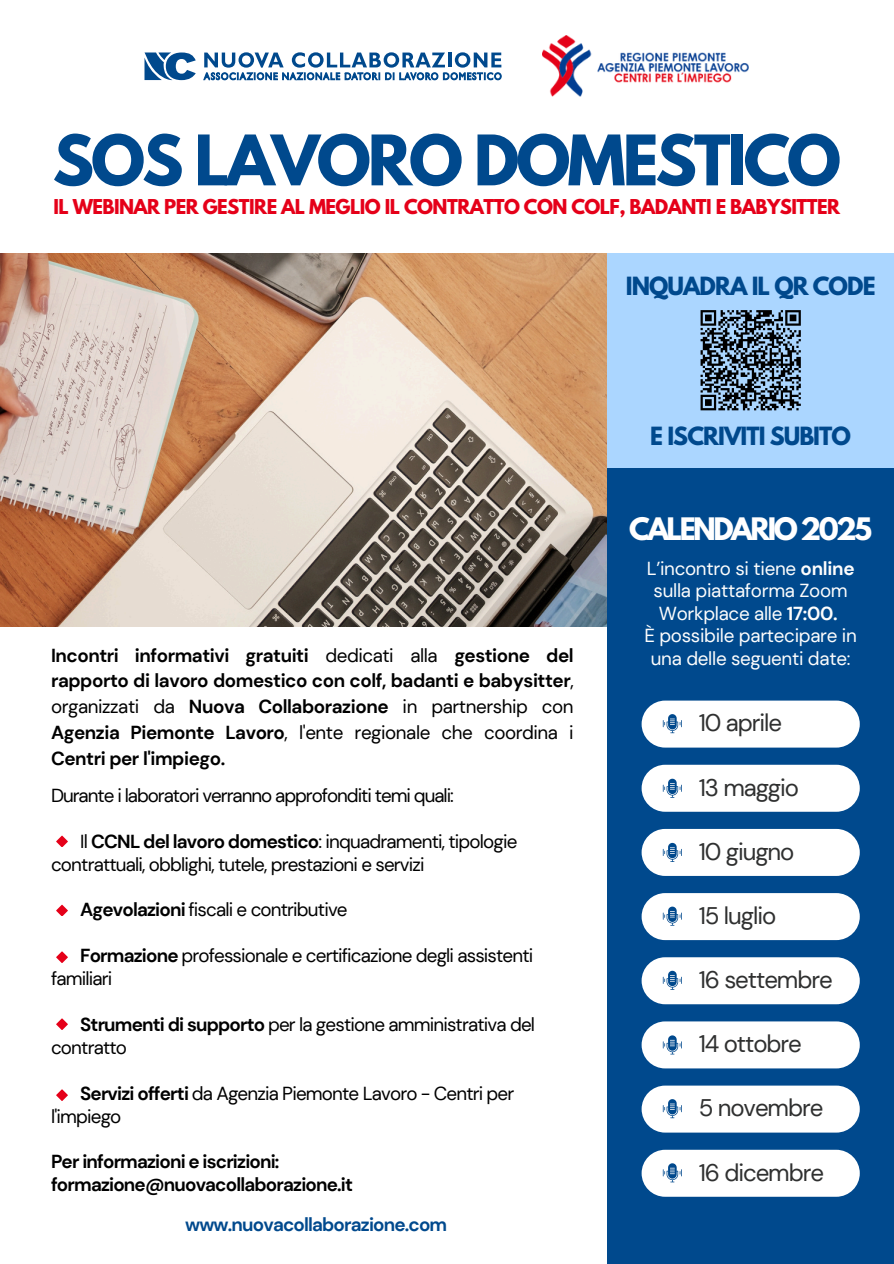
<style>
.page{position:relative;width:894px;height:1264px;background:#fff}
.page>*{position:absolute;margin:0;border:0;box-sizing:border-box;transform-origin:0 0}
.t1{font:700 61.65px "League Spartan";letter-spacing:-.05em;color:#00498d}
.t2{font:700 27.45px "League Spartan";letter-spacing:-.09em;color:#fff}
.t3{font:24px "DM Sans";letter-spacing:-.045em;color:#2f3030}
.t4{font:700 22.2px "League Spartan";letter-spacing:-.04em;color:#00498d}
.t5{font:18.75px/23px "DM Sans";letter-spacing:-.045em;color:#000}
.t6{font:700 18.75px/25.8px "DM Sans";letter-spacing:-.045em;color:#000}
.t7{font:18.75px/22.5px "DM Sans";letter-spacing:-.015em;color:#fdfdfd;text-align:center}
.t8{font:700 18.75px "DM Sans";letter-spacing:-.045em;color:#00498d}
.t9{font:700 18.15px "League Spartan";letter-spacing:-.03em;color:#e50019}
.s1{font-weight:400}
.s2{font-weight:700}
</style>
<div class="page">
<img style="left:0;top:253px;width:607px;height:374px">
<div style="left:607px;top:456px;width:286px;height:807px;background:#00498d"></div>
<div style="left:607px;top:253px;width:286px;height:214px;background:#abd6ff"></div>
<div style="left:641px;top:700px;width:218px;height:47px;background:#fff;border-radius:23px"></div>
<div style="left:641px;top:764px;width:218px;height:47px;background:#fff;border-radius:23px"></div>
<div style="left:641px;top:829px;width:218px;height:47px;background:#fff;border-radius:23px"></div>
<div style="left:641px;top:893px;width:218px;height:47px;background:#fff;border-radius:23px"></div>
<div style="left:641px;top:957px;width:218px;height:47px;background:#fff;border-radius:23px"></div>
<div style="left:641px;top:1021px;width:218px;height:47px;background:#fff;border-radius:23px"></div>
<div style="left:641px;top:1085px;width:218px;height:47px;background:#fff;border-radius:23px"></div>
<div style="left:641px;top:1149px;width:218px;height:47px;background:#fff;border-radius:23px"></div>
<svg style="left:700px;top:310px;width:101px;height:101px"></svg>
<img style="left:542px;top:35px;width:206px;height:61px">
<svg style="left:203px;top:52px;width:298px;height:28px"></svg>
<svg style="left:144px;top:52px;width:52px;height:28px"></svg>
<svg style="left:56px;top:835px;width:11px;height:11px"></svg>
<svg style="left:56px;top:904px;width:11px;height:12px"></svg>
<svg style="left:56px;top:951px;width:11px;height:11px"></svg>
<svg style="left:56px;top:1018px;width:11px;height:11px"></svg>
<svg style="left:56px;top:1089px;width:11px;height:11px"></svg>
<svg style="left:662px;top:714px;width:20px;height:19px"></svg>
<svg style="left:662px;top:778px;width:20px;height:19px"></svg>
<svg style="left:662px;top:842px;width:20px;height:20px"></svg>
<svg style="left:662px;top:906px;width:20px;height:19px"></svg>
<svg style="left:662px;top:970px;width:20px;height:19px"></svg>
<svg style="left:662px;top:1035px;width:20px;height:19px"></svg>
<svg style="left:662px;top:1099px;width:20px;height:19px"></svg>
<svg style="left:662px;top:1163px;width:20px;height:19px"></svg>
<h2 class="t1" style="left:53px;top:130px;width:789px">SOS LAVORO DOMESTICO</h2>
<p class="t9" style="left:53px;top:198px;width:788px">IL WEBINAR PER GESTIRE AL MEGLIO IL CONTRATTO CON COLF, BADANTI E BABYSITTER</p>
<p class="t4" style="left:625px;top:275px;width:251px">INQUADRA IL QR CODE</p>
<p class="t6" style="left:51px;top:642px;width:524px;text-align:justify">Incontri informativi gratuiti <span class="s1">dedicati alla</span> gestione del rapporto di lavoro domestico con colf, badanti e babysitter<span class="s1">, organizzati da</span> Nuova Collaborazione <span class="s1">in partnership con </span>Agenzia Piemonte Lavoro<span class="s1">, l'ente regionale che coordina i </span>Centri per l'impiego.</p>
<p class="t5" style="left:51px;top:784px;width:404px">Durante i laboratori verranno approfonditi temi quali:</p>
<p class="t5" style="left:51px;top:829px;width:468px;text-indent:29px">Il <span class="s2">CCNL del lavoro domestico</span>: inquadramenti, tipologie contrattuali, obblighi, tutele, prestazioni e servizi</p>
<p class="t5" style="left:80px;top:898px;width:269px"><span class="s2">Agevolazioni</span> fiscali e contributive</p>
<p class="t5" style="left:51px;top:944px;width:483px;text-indent:29px"><span class="s2">Formazione</span> professionale e certificazione degli assistenti familiari</p>
<p class="t5" style="left:51px;top:1013px;width:485px;text-indent:29px"><span class="s2">Strumenti di supporto</span> per la gestione amministrativa del contratto</p>
<h6 class="t5" style="left:51px;top:1081px;width:464px;text-indent:29px"><span class="s2">Servizi offerti</span> da Agenzia Piemonte Lavoro - Centri per l'impiego</h6>
<p class="t6" style="left:51px;top:1150px;width:303px;line-height:23px">Per informazioni e iscrizioni: formazione@nuovacollaborazione.it</p>
<h3 class="t8" style="left:185px;top:1212px;width:263px">www.nuovacollaborazione.com</h3>
<p class="t4" style="left:650px;top:424px;width:202px">E ISCRIVITI SUBITO</p>
<p class="t2" style="left:629px;top:515px;width:244px">CALENDARIO 2025</p>
<h6 class="t7" style="left:646px;top:557px;width:209px">L’incontro si tiene <span class="s2">online </span>sulla piattaforma Zoom<br>Workplace alle <span class="s2">17:00.</span></h6>
<h3 class="t7" style="left:644px;top:624px;width:214px">È possibile partecipare in una delle seguenti date:</h3>
<p class="t3" style="left:698px;top:707px;width:85px">10 aprile</p>
<p class="t3" style="left:698px;top:771px;width:102px">13 maggio</p>
<p class="t3" style="left:698px;top:836px;width:97px">10 giugno</p>
<p class="t3" style="left:698px;top:900px;width:79px">15 luglio</p>
<p class="t3" style="left:698px;top:964px;width:135px">16 settembre</p>
<h1 class="t3" style="left:698px;top:1028px;width:105px">14 ottobre</h1>
<h5 class="t3" style="left:698px;top:1092px;width:126px">5 novembre</h5>
<p class="t3" style="left:698px;top:1156px;width:127px">16 dicembre</p>
</div>
